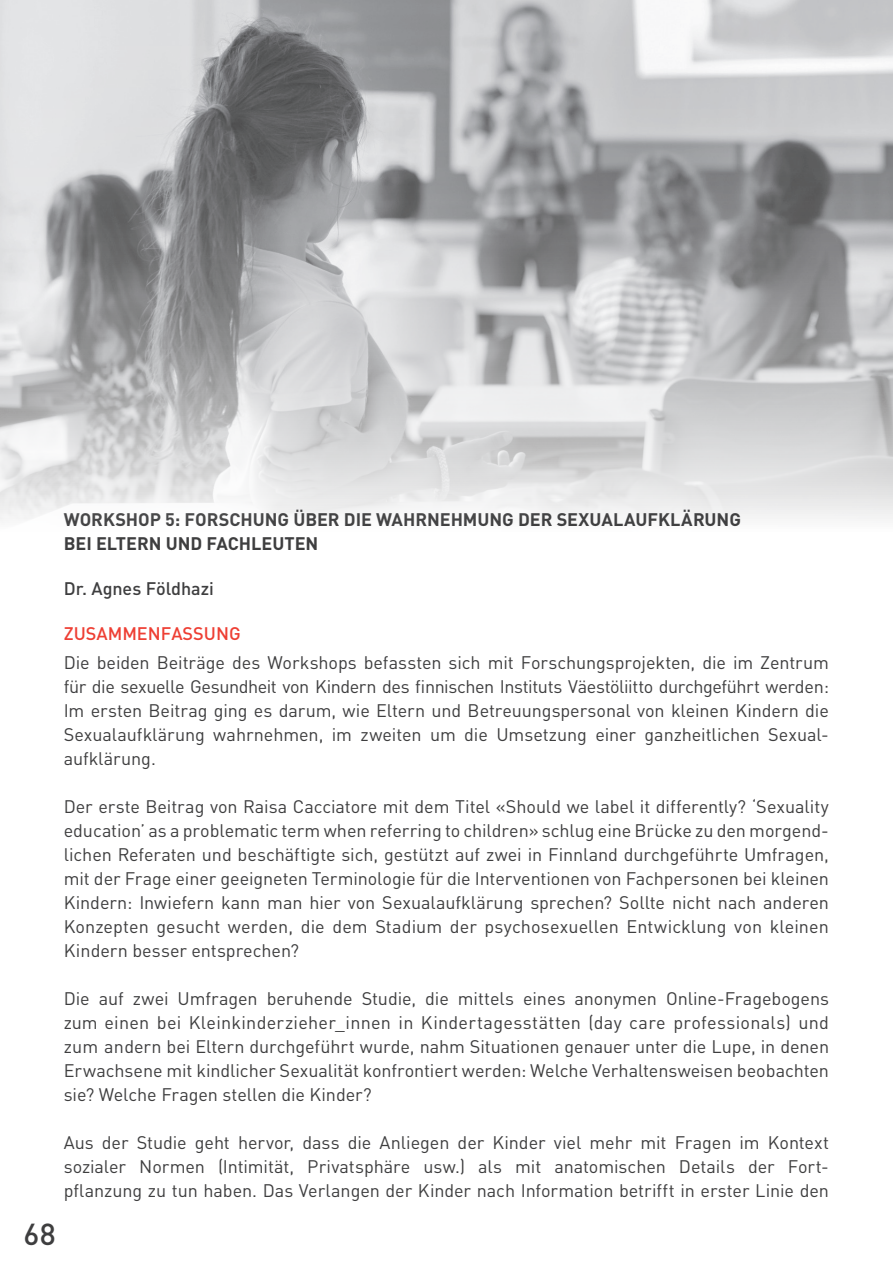
<style>
.page{position:relative;width:893px;height:1263px;background:#fff}
.page>*{position:absolute;margin:0;border:0;box-sizing:border-box;transform-origin:0 0}
.t1{font:500 30px "DIN";color:#3e3e3f}
.t2{font:18px/24px "DIN";letter-spacing:-.005em;color:#3e3e3f;text-align:justify}
.t3{font:700 18px "DIN";letter-spacing:-.005em;color:#3e3e3f}
.t4{font:500 18px "DIN";letter-spacing:-.005em;color:#3e3e3f}
.t5{font:500 18px "DIN";color:#ee3f34}
</style>
<div class="page">
<img style="left:0;top:0;width:893px;height:521px">
<h1 class="t1" style="left:23px;top:1215px;width:34px">68</h1>
<p class="t3" style="left:64px;top:508px;width:52px">WORKSHOP</p>
<p class="t3" style="left:165px;top:508px;width:66px">5: FORSCHU</p>
<p class="t3" style="left:265px;top:508px;width:327px">NG ÜBER DIE WAHRNEHMUNG DER SEXUA</p>
<p class="t3" style="left:613px;top:508px;width:127px">LAU FKLÄRUNG</p>
<p class="t3" style="left:64px;top:532px;width:155px">BEI ELTERN UND FACH</p>
<p class="t3" style="left:251px;top:532px;width:69px">LEUTEN</p>
<p class="t4" style="left:64px;top:577px;width:152px">Dr. Agnes Földhazi</p>
<p class="t5" style="left:64px;top:622px;width:86px">ZUSAMMENFA</p>
<p class="t5" style="left:183px;top:622px;width:34px">SSUNG</p>
<p class="t2" style="left:64px;top:650px;width:767px">Die beiden Beiträge des Workshops befassten sich mit Forschungsprojekten, die im Zentrum für die sexuelle Gesundheit von Kindern des finnischen Instituts Väestöliitto durchgeführt werden:<br>Im ersten Beitrag ging es darum, wie Eltern und Betreuungspersonal von kleinen Kindern die Sexualaufklärung wahrnehmen, im zweiten um die Umsetzung einer ganzheitlichen Sexual&shy;aufklärung.</p>
<p class="t2" style="left:64px;top:794px;width:767px">Der erste Beitrag von Raisa Cacciatore mit dem Titel «Should we label it differently? ‘Sexuality education’ as a problematic term when referring to children» schlug eine Brücke zu den morgend&shy;lichen Referaten und beschäftigte sich, gestützt auf zwei in Finnland durchgeführte Umfragen, mit der Frage einer geeigneten Terminologie für die Interventionen von Fachpersonen bei kleinen Kindern: Inwiefern kann man hier von Sexualaufklärung sprechen? Sollte nicht nach anderen Konzepten gesucht werden, die dem Stadium der psychosexuellen Entwicklung von kleinen Kindern besser entsprechen?</p>
<p class="t2" style="left:64px;top:986px;width:767px">Die auf zwei Umfragen beruhende Studie, die mittels eines anonymen Online-Fragebogens zum einen bei Kleinkinderzieher_innen in Kindertagesstätten (day care professionals) und zum andern bei Eltern durchgeführt wurde, nahm Situationen genauer unter die Lupe, in denen Erwachsene mit kindlicher Sexualität konfrontiert werden: Welche Verhaltensweisen beobachten sie? Welche Fragen stellen die Kinder?</p>
<p class="t2" style="left:64px;top:1130px;width:767px">Aus der Studie geht hervor, dass die Anliegen der Kinder viel mehr mit Fragen im Kontext sozialer Normen (Intimität, Privatsphäre usw.) als mit anatomischen Details der Fort&shy;pflanzung zu tun haben. Das Verlangen der Kinder nach Information betrifft in erster Linie den</p>
</div>
